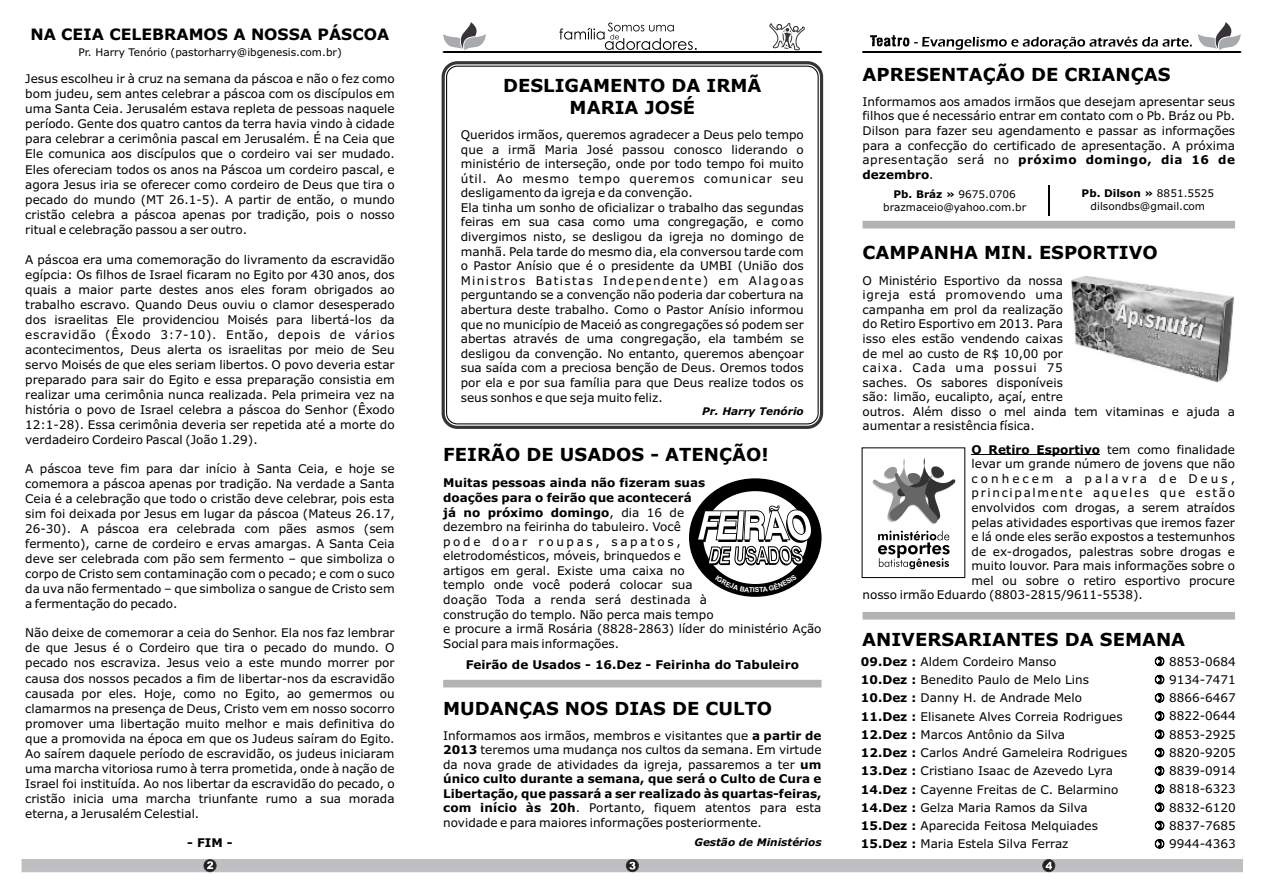
<style>
.page{position:relative;width:1263px;height:893px;background:#fff}
.page>*{position:absolute;margin:0;border:0;box-sizing:border-box;transform-origin:0 0}
.t1{font:700 18px/21.9px "Verdana";color:#000;text-align:center}
.t2{font:700 15.75px "Verdana";color:#000}
.t3{font:12px/14.5px "Verdana";color:#000;text-align:justify}
.t4{font:700 12px "Verdana";color:#000}
.t5{font:12px "Verdana";letter-spacing:.14em;color:#000}
.t6{font:12px "Verdana";letter-spacing:.25em;color:#000}
.t7{font:10.5px/12.8px "Verdana";color:#000;text-align:center}
.t8{font:italic 700 10.5px "Verdana";color:#000}
.s1{font-weight:700}
</style>
<div class="page">
<hr style="left:862px;top:52px;width:379px;height:1px;background:#000">
<svg style="left:559px;top:23px;width:138px;height:27px"></svg>
<svg style="left:769px;top:23px;width:36px;height:28px"></svg>
<hr style="left:443px;top:52px;width:379px;height:1px;background:#000">
<svg style="left:870px;top:35px;width:322px;height:15px"></svg>
<div style="left:22px;top:859px;width:1221px;height:13px;background:#bdbfc2"></div>
<svg style="left:443px;top:22px;width:43px;height:29px"></svg>
<svg style="left:1198px;top:22px;width:43px;height:29px"></svg>
<div style="left:862px;top:612px;width:373px;height:8px;background:#b3b3b3"></div>
<hr style="left:1048px;top:186px;width:2px;height:30px;background:#000">
<hr style="left:972px;top:455px;width:128px;height:1px;background:#000">
<div style="left:862px;top:221px;width:373px;height:7px;background:#b3b3b3"></div>
<div style="left:442px;top:61px;width:381px;height:368px;border:3px solid #383336;border-radius:14px"></div>
<div style="left:446px;top:66px;width:373px;height:358px;border:1px solid #000;border-radius:11px"></div>
<div style="left:443px;top:680px;width:378px;height:7px;background:#b3b3b3"></div>
<div style="left:690px;top:479px;width:131px;height:117px;background:#000;border-radius:50%"></div>
<div style="left:703px;top:491px;width:104px;height:93px;background:#fff;border-radius:50%"></div>
<svg style="left:697px;top:506px;width:115px;height:59px"></svg>
<svg style="left:878px;top:531px;width:72px;height:38px"></svg>
<svg style="left:872px;top:458px;width:84px;height:67px"></svg>
<img style="left:1071px;top:277px;width:163px;height:106px">
<svg style="left:715px;top:574px;width:82px;height:18px"></svg>
<h2 class="t2" style="left:30px;top:28px;width:360px">NA CEIA CELEBRAMOS A NOSSA PÁSCOA</h2>
<p class="t7" style="left:79px;top:47px;width:265px">Pr. Harry Tenório (pastorharry@ibgenesis.com.br)</p>
<p class="t3" style="left:25px;top:73px;width:371px;line-height:15px">Jesus escolheu ir à cruz na semana da páscoa e não o fez como bom judeu, sem antes celebrar a páscoa com os discípulos em uma Santa Ceia. Jerusalém estava repleta de pessoas naquele período. Gente dos quatro cantos da terra havia vindo à cidade para celebrar a cerimônia pascal em Jerusalém. É na Ceia que Ele comunica aos discípulos que o cordeiro vai ser mudado.<br>Eles ofereciam todos os anos na Páscoa um cordeiro pascal, e agora Jesus iria se oferecer como cordeiro de Deus que tira o pecado do mundo (MT 26.1-5). A partir de então, o mundo cristão celebra a páscoa apenas por tradição, pois o nosso ritual e celebração passou a ser outro.</p>
<p class="t3" style="left:25px;top:253px;width:371px;line-height:15px">A páscoa era uma comemoração do livramento da escravidão egípcia: Os filhos de Israel ficaram no Egito por 430 anos, dos quais a maior parte destes anos eles foram obrigados ao trabalho escravo. Quando Deus ouviu o clamor desesperado dos israelitas Ele providenciou Moisés para libertá-los da escravidão (Êxodo 3:7-10). Então, depois de vários acontecimentos, Deus alerta os israelitas por meio de Seu servo Moisés de que eles seriam libertos. O povo deveria estar preparado para sair do Egito e essa preparação consistia em realizar uma cerimônia nunca realizada. Pela primeira vez na história o povo de Israel celebra a páscoa do Senhor (Êxodo 12:1-28). Essa cerimônia deveria ser repetida até a morte do verdadeiro Cordeiro Pascal (João 1.29).</p>
<p class="t3" style="left:25px;top:462px;width:371px;line-height:15px">A páscoa teve fim para dar início à Santa Ceia, e hoje se comemora a páscoa apenas por tradição. Na verdade a Santa Ceia é a celebração que todo o cristão deve celebrar, pois esta sim foi deixada por Jesus em lugar da páscoa (Mateus 26.17, 26-30). A páscoa era celebrada com pães asmos (sem fermento), carne de cordeiro e ervas amargas. A Santa Ceia deve ser celebrada com pão sem fermento – que simboliza o corpo de Cristo sem contaminação com o pecado; e com o suco da uva não fermentado – que simboliza o sangue de Cristo sem a fermentação do pecado.</p>
<p class="t3" style="left:25px;top:627px;width:371px;line-height:15px">Não deixe de comemorar a ceia do Senhor. Ela nos faz lembrar de que Jesus é o Cordeiro que tira o pecado do mundo. O pecado nos escraviza. Jesus veio a este mundo morrer por causa dos nossos pecados a fim de libertar-nos da escravidão causada por eles. Hoje, como no Egito, ao gemermos ou clamarmos na presença de Deus, Cristo vem em nosso socorro promover uma libertação muito melhor e mais definitiva do que a promovida na época em que os Judeus saíram do Egito.<br>Ao saírem daquele período de escravidão, os judeus iniciaram uma marcha vitoriosa rumo à terra prometida, onde à nação de Israel foi instituída. Ao nos libertar da escravidão do pecado, o cristão inicia uma marcha triunfante rumo a sua morada eterna, a Jerusalém Celestial.</p>
<p class="t4" style="left:187px;top:838px;width:47px">- FIM -</p>
<h1 class="t1" style="left:503px;top:76px;width:260px">DESLIGAMENTO DA IRMÃ<br>MARIA JOSÉ</h1>
<p class="t3" style="left:461px;top:128px;width:345px;text-align:left">Queridos irmãos, queremos agradecer a Deus pelo tempo que a irmã Maria José passou conosco liderando o ministério de interseção, onde por todo tempo foi muito útil. Ao mesmo tempo queremos comunicar seu desligamento da igreja e da convenção.<br>Ela tinha um sonho de oficializar o trabalho das segundas feiras em sua casa como uma congregação, e como divergimos nisto, se desligou da igreja no domingo de manhã. Pela tarde do mesmo dia, ela conversou tarde com o Pastor Anísio que é o presidente da UMBI (União dos Ministros Batistas Independente) em Alagoas perguntando se a convenção não poderia dar cobertura na abertura deste trabalho. Como o Pastor Anísio informou que no município de Maceió as congregações só podem ser abertas através de uma congregação, ela também se desligou da convenção. No entanto, queremos abençoar sua saída com a preciosa benção de Deus. Oremos todos por ela e por sua família para que Deus realize todos os seus sonhos e que seja muito feliz.</p>
<p class="t8" style="left:702px;top:407px;width:103px">Pr. Harry Tenório</p>
<h1 class="t1" style="left:443px;top:445px;width:327px">FEIRÃO DE USADOS - ATENÇÃO!</h1>
<p class="t3" style="left:443px;top:477px;width:380px;text-align:left"><span class="s1">Muitas pessoas ainda não fizeram suas<br>doações para o feirão que acontecerá<br>já no próximo domingo</span>, dia 16 de<br>dezembro na feirinha do tabuleiro. Você<br>pode doar roupas, sapatos,<br>eletrodomésticos, móveis, brinquedos e<br>artigos em geral. Existe uma caixa no<br>templo onde você poderá colocar sua<br>doação Toda a renda será destinada à<br>construção do templo. Não perca mais tempo<br>e procure a irmã Rosária (8828-2863) líder do ministério Ação Social para mais informações.</p>
<p class="t4" style="left:466px;top:660px;width:335px">Feirão de Usados - 16.Dez - Feirinha do Tabuleiro</p>
<h1 class="t1" style="left:443px;top:699px;width:331px">MUDANÇAS NOS DIAS DE CULTO</h1>
<p class="t3" style="left:443px;top:729px;width:380px">Informamos aos irmãos, membros e visitantes que <span class="s1">a partir de 2013</span> teremos uma mudança nos cultos da semana. Em virtude da nova grade de atividades da igreja, passaremos a ter <span class="s1">um único culto durante a semana, que será o Culto de Cura e Libertação, que passará a ser realizado às quartas-feiras, com início às 20h</span>. Portanto, fiquem atentos para esta novidade e para maiores informações posteriormente.</p>
<p class="t8" style="left:694px;top:837px;width:129px">Gestão de Ministérios</p>
<h1 class="t1" style="left:862px;top:65px;width:309px">APRESENTAÇÃO DE CRIANÇAS</h1>
<p class="t3" style="left:862px;top:95px;width:374px">Informamos aos amados irmãos que desejam apresentar seus filhos que é necessário entrar em contato com o Pb. Bráz ou Pb.<br>Dilson para fazer seu agendamento e passar as informações para a confecção do certificado de apresentação. A próxima apresentação será no <span class="s1">próximo domingo, dia 16 de dezembro</span>.</p>
<p class="t7" style="left:883px;top:189px;width:144px"><span class="s1">Pb. Bráz »</span> 9675.0706 brazmaceio@yahoo.com.br</p>
<p class="t7" style="left:1082px;top:188px;width:134px"><span class="s1">Pb. Dilson »</span> 8851.5525 dilsondbs@gmail.com</p>
<h1 class="t1" style="left:862px;top:243px;width:297px">CAMPANHA MIN. ESPORTIVO</h1>
<p class="t3" style="left:862px;top:274px;width:374px;text-align:left">O Ministério Esportivo da nossa<br>igreja está promovendo uma<br>campanha em prol da realização<br>do Retiro Esportivo em 2013. Para<br>isso eles estão vendendo caixas<br>de mel ao custo de R$ 10,00 por<br>caixa. Cada uma possui 75<br>saches. Os sabores disponíveis<br>são: limão, eucalipto, açaí, entre<br>outros. Além disso o mel ainda tem vitaminas e ajuda a aumentar a resistência física.</p>
<p class="t3" style="left:971px;top:443px;width:265px"><span class="s1">O Retiro Esportivo</span> tem como finalidade</p>
<p class="t3" style="left:971px;top:458px;width:265px">levar um grande número de jovens que não</p>
<p class="t6" style="left:971px;top:474px;width:265px">conhecem a palavra de Deus,</p>
<p class="t5" style="left:971px;top:488px;width:265px">principalmente aqueles que estão</p>
<p class="t3" style="left:971px;top:501px;width:265px">envolvidos com drogas, a serem atraídos</p>
<p class="t3" style="left:971px;top:516px;width:265px">pelas atividades esportivas que iremos fazer</p>
<p class="t3" style="left:971px;top:530px;width:265px">e lá onde eles serão expostos a testemunhos</p>
<p class="t3" style="left:971px;top:545px;width:265px">de ex-drogados, palestras sobre drogas e</p>
<p class="t3" style="left:971px;top:560px;width:265px">muito louvor. Para mais informações sobre o</p>
<p class="t3" style="left:971px;top:574px;width:265px">mel ou sobre o retiro esportivo procure</p>
<p class="t3" style="left:862px;top:589px;width:282px">nosso irmão Eduardo (8803-2815/9611-5538).</p>
<h1 class="t1" style="left:862px;top:630px;width:324px">ANIVERSARIANTES DA SEMANA</h1>
<p class="t3" style="left:1169px;top:653px;width:68px;line-height:18.3px">8853-0684<br>9134-7471<br>8866-6467<br>8822-0644<br>8853-2925<br>8820-9205<br>8839-0914<br>8818-6323<br>8832-6120<br>8837-7685<br>9944-4363</p>
<p class="t3" style="left:861px;top:653px;width:268px;line-height:18.3px;text-align:left"><span class="s1">09.Dez :</span> Aldem Cordeiro Manso<br><span class="s1">10.Dez :</span> Benedito Paulo de Melo Lins <span class="s1">10.Dez :</span> Danny H. de Andrade Melo <span class="s1">11.Dez :</span> Elisanete Alves Correia Rodrigues <span class="s1">12.Dez :</span> Marcos Antônio da Silva<br><span class="s1">12.Dez :</span> Carlos André Gameleira Rodrigues <span class="s1">13.Dez :</span> Cristiano Isaac de Azevedo Lyra <span class="s1">14.Dez :</span> Cayenne Freitas de C. Belarmino <span class="s1">14.Dez :</span> Gelza Maria Ramos da Silva <span class="s1">15.Dez :</span> Aparecida Feitosa Melquiades <span class="s1">15.Dez :</span> Maria Estela Silva Ferraz</p>
</div>
